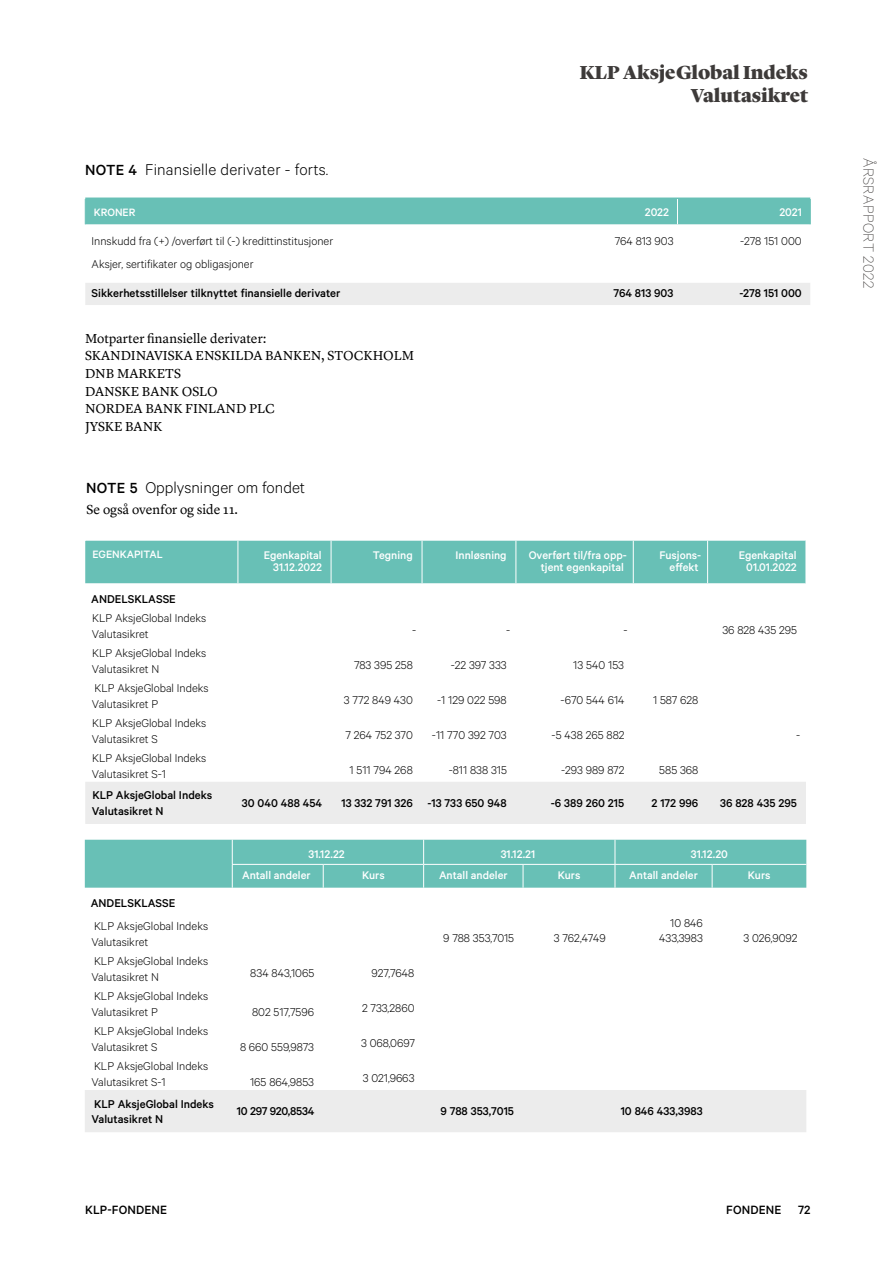
<style>
.page{position:relative;width:893px;height:1263px;background:#fff}
.page>*{position:absolute;margin:0;border:0;box-sizing:border-box;transform-origin:0 0}
.t1{font:900 19.5px/23.4px "Lyon Display";letter-spacing:-.005em;color:#3d3a39;text-align:right}
.t2{font:300 17.55px "Calibre";letter-spacing:.005em;color:#000}
.t3{font:100 16.5px "Calibre";letter-spacing:.025em;color:#3d3a39}
.t4{font:13.5px/17.7px "Lyon Text";color:#000}
.t5{font:500 13.5px "Calibre";letter-spacing:.01em;color:#000}
.t6{font:300 12.75px/15.3px "Calibre";color:#000}
.t7{font:500 12.75px/15.3px "Calibre";color:#000}
.t8{font:500 12.75px "Calibre";letter-spacing:-.02em;color:#000}
.t9{font:500 12.45px/12.8px "Calibre";color:#fff;text-align:right}
.t10{font:500 12px "Calibre";color:#fff}
.s1{font-weight:500;font-size:16.5px}
</style>
<div class="page">
<div style="left:85px;top:283px;width:725px;height:22px;background:#ececec"></div>
<div style="left:85px;top:197px;width:726px;height:27px;background:#68c0b6"></div>
<div style="left:85px;top:782px;width:721px;height:42px;background:#ececec"></div>
<div style="left:85px;top:540px;width:721px;height:43px;background:#68c0b6"></div>
<div style="left:85px;top:1090px;width:721px;height:42px;background:#ececec"></div>
<div style="left:85px;top:840px;width:721px;height:48px;background:#68c0b6"></div>
<hr style="left:232px;top:864px;width:91px;height:1px;background:#fff">
<hr style="left:323px;top:864px;width:101px;height:1px;background:#fff">
<hr style="left:424px;top:864px;width:99px;height:1px;background:#fff">
<hr style="left:523px;top:864px;width:92px;height:1px;background:#fff">
<hr style="left:615px;top:864px;width:97px;height:1px;background:#fff">
<hr style="left:712px;top:864px;width:94px;height:1px;background:#fff">
<h2 class="t2" style="left:85px;top:160px;width:245px"><span class="s1">NOTE 4</span> Finansielle derivater - forts.</h2>
<h1 class="t1" style="left:580px;top:59px;width:230px">KLP AksjeGlobal Indeks<br>Valutasikret</h1>
<p class="t10" style="left:94px;top:205px;width:43px">KRONER</p>
<p class="t9" style="left:645px;top:206px;width:26px">2022</p>
<p class="t9" style="left:779px;top:206px;width:24px">2021</p>
<p class="t6" style="left:92px;top:233px;width:243px">Innskudd fra (+) /overført til (-) kredittinstitusjoner</p>
<p class="t6" style="left:615px;top:233px;width:60px">764 813 903</p>
<p class="t6" style="left:740px;top:233px;width:63px">-278 151 000</p>
<p class="t6" style="left:92px;top:256px;width:163px">Aksjer, sertifikater og obligasjoner</p>
<p class="t7" style="left:92px;top:285px;width:250px">Sikkerhetsstillelser tilknyttet finansielle derivater</p>
<p class="t7" style="left:613px;top:285px;width:61px">764 813 903</p>
<p class="t7" style="left:739px;top:285px;width:64px">-278 151 000</p>
<p class="t4" style="left:85px;top:328px;width:331px">Motparter finansielle derivater:<br>SKANDINAVISKA ENSKILDA BANKEN, STOCKHOLM<br>DNB MARKETS<br>DANSKE BANK OSLO<br>NORDEA BANK FINLAND PLC<br>JYSKE BANK</p>
<h2 class="t2" style="left:86px;top:477px;width:220px"><span class="s1">NOTE 5</span> Opplysninger om fondet</h2>
<p class="t4" style="left:86px;top:499px;width:153px">Se også ovenfor og side 11.</p>
<p class="t10" style="left:92px;top:547px;width:72px">EGENKAPITAL</p>
<p class="t9" style="left:264px;top:548px;width:60px">Egenkapital<br>31.12.2022</p>
<p class="t9" style="left:373px;top:548px;width:41px">Tegning</p>
<p class="t9" style="left:456px;top:548px;width:53px">Innløsning</p>
<p class="t9" style="left:529px;top:548px;width:100px">Overført til/fra opp&shy;tjent egenkapital</p>
<p class="t9" style="left:659px;top:548px;width:42px">Fusjons&shy;effekt</p>
<p class="t9" style="left:739px;top:548px;width:60px">Egenkapital<br>01.01.2022</p>
<p class="t7" style="left:91px;top:590px;width:86px">ANDELSKLASSE</p>
<p class="t6" style="left:92px;top:610px;width:116px">KLP AksjeGlobal Indeks<br>Valutasikret</p>
<p class="t6" style="left:412px;top:621px;width:6px">-</p>
<p class="t6" style="left:506px;top:621px;width:6px">-</p>
<p class="t6" style="left:623px;top:621px;width:6px">-</p>
<p class="t6" style="left:722px;top:621px;width:76px">36 828 435 295</p>
<p class="t6" style="left:92px;top:645px;width:116px">KLP AksjeGlobal Indeks<br>Valutasikret N</p>
<p class="t6" style="left:354px;top:656px;width:60px">783 395 258</p>
<p class="t6" style="left:451px;top:656px;width:57px">-22 397 333</p>
<p class="t6" style="left:573px;top:656px;width:52px">13 540 153</p>
<p class="t6" style="left:92px;top:680px;width:118px">KLP AksjeGlobal Indeks<br>Valutasikret P</p>
<p class="t6" style="left:344px;top:691px;width:70px">3 772 849 430</p>
<p class="t6" style="left:437px;top:691px;width:71px">-1 129 022 598</p>
<p class="t6" style="left:560px;top:691px;width:66px">-670 544 614</p>
<p class="t6" style="left:653px;top:691px;width:47px">1 587 628</p>
<p class="t6" style="left:92px;top:715px;width:116px">KLP AksjeGlobal Indeks<br>Valutasikret S</p>
<p class="t6" style="left:346px;top:726px;width:69px">7 264 752 370</p>
<p class="t6" style="left:432px;top:726px;width:76px">-11 770 392 703</p>
<p class="t6" style="left:552px;top:726px;width:74px">-5 438 265 882</p>
<p class="t6" style="left:796px;top:726px;width:6px">-</p>
<p class="t6" style="left:92px;top:750px;width:116px">KLP AksjeGlobal Indeks<br>Valutasikret S-1</p>
<p class="t6" style="left:349px;top:761px;width:65px">1 511 794 268</p>
<p class="t6" style="left:449px;top:761px;width:60px">-811 838 315</p>
<p class="t6" style="left:561px;top:761px;width:65px">-293 989 872</p>
<p class="t6" style="left:659px;top:761px;width:41px">585 368</p>
<p class="t7" style="left:92px;top:787px;width:122px">KLP AksjeGlobal Indeks<br>Valutasikret N</p>
<p class="t7" style="left:242px;top:795px;width:82px">30 040 488 454</p>
<p class="t7" style="left:341px;top:795px;width:167px">13 332 791 326 -13 733 650 948</p>
<p class="t7" style="left:551px;top:795px;width:75px">-6 389 260 215</p>
<p class="t7" style="left:651px;top:795px;width:48px">2 172 996</p>
<p class="t7" style="left:720px;top:795px;width:78px">36 828 435 295</p>
<p class="t9" style="left:309px;top:847px;width:38px">31.12.22</p>
<p class="t9" style="left:501px;top:847px;width:36px">31.12.21</p>
<p class="t9" style="left:691px;top:847px;width:39px">31.12.20</p>
<p class="t9" style="left:242px;top:868px;width:70px">Antall andeler</p>
<p class="t9" style="left:362px;top:868px;width:24px">Kurs</p>
<p class="t9" style="left:439px;top:868px;width:70px">Antall andeler</p>
<p class="t9" style="left:558px;top:868px;width:24px">Kurs</p>
<p class="t9" style="left:629px;top:868px;width:70px">Antall andeler</p>
<p class="t9" style="left:748px;top:868px;width:24px">Kurs</p>
<p class="t7" style="left:91px;top:895px;width:86px">ANDELSKLASSE</p>
<p class="t6" style="left:91px;top:918px;width:118px">KLP AksjeGlobal Indeks<br>Valutasikret</p>
<p class="t6" style="left:443px;top:930px;width:72px">9 788 353,7015</p>
<p class="t6" style="left:554px;top:930px;width:53px">3 762,4749</p>
<p class="t6" style="left:659px;top:914px;width:45px;text-align:right">10 846<br>433,3983</p>
<p class="t6" style="left:744px;top:930px;width:55px">3 026,9092</p>
<p class="t6" style="left:91px;top:953px;width:118px">KLP AksjeGlobal Indeks<br>Valutasikret N</p>
<p class="t6" style="left:250px;top:965px;width:66px">834 843,1065</p>
<p class="t6" style="left:372px;top:965px;width:44px">927,7648</p>
<p class="t6" style="left:91px;top:988px;width:118px">KLP AksjeGlobal Indeks<br>Valutasikret P</p>
<p class="t6" style="left:252px;top:1003px;width:63px">802 517,7596</p>
<p class="t6" style="left:362px;top:1000px;width:54px">2 733,2860</p>
<p class="t6" style="left:91px;top:1023px;width:118px">KLP AksjeGlobal Indeks<br>Valutasikret S</p>
<p class="t6" style="left:91px;top:1058px;width:118px">KLP AksjeGlobal Indeks<br>Valutasikret S-1</p>
<p class="t6" style="left:240px;top:1038px;width:76px">8 660 559,9873</p>
<p class="t6" style="left:361px;top:1035px;width:55px">3 068,0697</p>
<p class="t6" style="left:250px;top:1073px;width:66px">165 864,9853</p>
<p class="t6" style="left:363px;top:1070px;width:53px">3 021,9663</p>
<p class="t7" style="left:92px;top:1095px;width:124px">KLP AksjeGlobal Indeks<br>Valutasikret N</p>
<p class="t8" style="left:237px;top:1104px;width:79px">10 297 920,8534</p>
<p class="t7" style="left:440px;top:1103px;width:75px">9 788 353,7015</p>
<p class="t7" style="left:621px;top:1103px;width:84px">10 846 433,3983</p>
<p class="t5" style="left:85px;top:1201px;width:84px">KLP-FONDENE</p>
<p class="t5" style="left:726px;top:1201px;width:86px">FONDENE 72</p>
<p class="t3" style="left:878px;top:158px;width:132px;rotate:90deg">ÅRSRAPPORT 2022</p>
</div>
